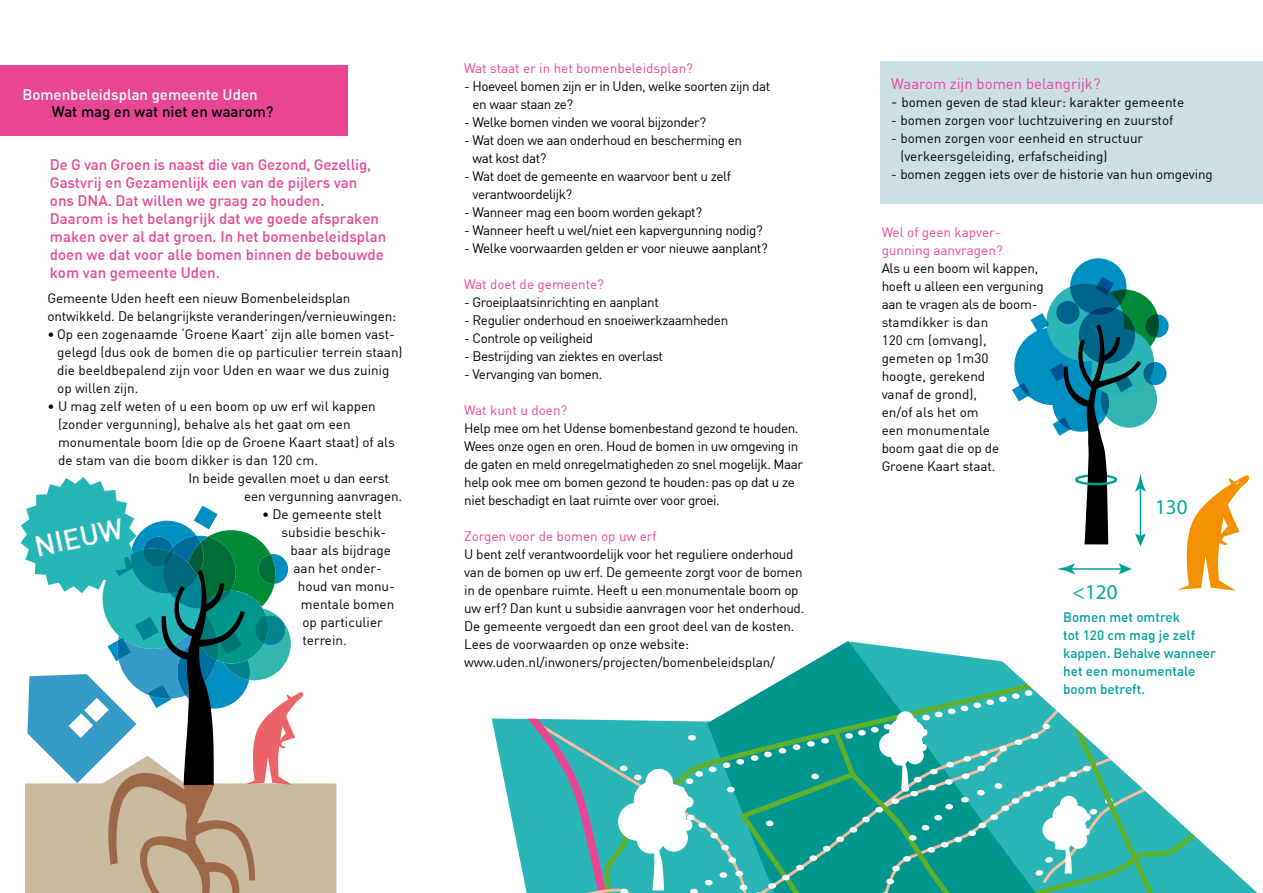
<style>
.page{position:relative;width:1263px;height:893px;background:#fff}
.page>*{position:absolute;margin:0;border:0;box-sizing:border-box;transform-origin:0 0}
.t1{font:500 28.35px "DIN";color:#fff}
.t2{font:21px "Myriad Pro";color:#00a99d}
.t3{font:500 15px/18px "DIN";color:#e84693}
.t4{font:500 15px "DIN";color:#fff}
.t5{font:15px "DIN";color:#e84693}
.t6{font:500 15px "DIN";color:#000}
.t7{font:13.5px/18px "DIN";letter-spacing:-.02em;color:#000}
.t8{font:13.5px/18px "DIN";color:#000}
.t9{font:13.5px/18px "DIN";color:#e84693}
.t10{font:500 13.5px/18px "DIN";color:#00a19a}
.s1{font-size:15px}
</style>
<div class="page">
<svg style="left:492px;top:719px;width:23px;height:116px"></svg>
<svg style="left:831px;top:641px;width:91px;height:10px"></svg>
<svg style="left:515px;top:651px;width:430px;height:242px"></svg>
<div style="left:485px;top:684px;width:91px;height:35px;background:#fff"></div>
<svg style="left:945px;top:654px;width:313px;height:239px"></svg>
<div style="left:0;top:66px;width:348px;height:70px;background:#e84693"></div>
<svg style="left:1177px;top:475px;width:73px;height:116px"></svg>
<div style="left:881px;top:61px;width:382px;height:142px;background:#cce0e3"></div>
<div style="left:1070px;top:258px;width:56px;height:57px;background:#008fc1;border-radius:50%"></div>
<div style="left:1145px;top:314px;width:23px;height:24px;background:#008fc1;border-radius:50%"></div>
<svg style="left:1012px;top:277px;width:154px;height:269px"></svg>
<hr style="left:1069px;top:568px;width:54px;height:2px;background:#00a099">
<svg style="left:1057px;top:564px;width:18px;height:10px"></svg>
<svg style="left:1119px;top:563px;width:13px;height:11px"></svg>
<svg style="left:21px;top:477px;width:315px;height:416px"></svg>
<p class="t4" style="left:22px;top:85px;width:237px">Bomenbeleidsplan gemeente Uden</p>
<p class="t6" style="left:52px;top:102px;width:223px">Wat mag en wat niet en waarom?</p>
<p class="t3" style="left:50px;top:155px;width:338px">De G van Groen is naast die van Gezond, Gezellig, Gastvrij en Gezamenlijk een van de pijlers van<br>ons DNA. Dat willen we graag zo houden.<br>Daarom is het belangrijk dat we goede afspraken maken over al dat groen. In het bomenbeleidsplan doen we dat voor alle bomen binnen de bebouwde kom van gemeente Uden.</p>
<p class="t7" style="left:47px;top:289px;width:350px">Gemeente Uden heeft een nieuw Bomenbeleidsplan ontwikkeld. De belangrijkste veranderingen/vernieuwingen:</p>
<p class="t8" style="left:57px;top:325px;width:347px;text-indent:-10px">• Op een zogenaamde ‘Groene Kaart’ zijn alle bomen vast&shy;gelegd (dus ook de bomen die op particulier terrein staan) die beeldbepalend zijn voor Uden en waar we dus zuinig op willen zijn.</p>
<p class="t8" style="left:47px;top:397px;width:330px">• U mag zelf weten of u een boom op uw erf wil kappen</p>
<p class="t8" style="left:58px;top:415px;width:294px">(zonder vergunning), behalve als het gaat om een</p>
<p class="t8" style="left:58px;top:433px;width:338px">monumentale boom (die op de Groene Kaart staat) of als</p>
<p class="t8" style="left:58px;top:451px;width:261px">de stam van die boom dikker is dan 120 cm.</p>
<p class="t7" style="left:188px;top:469px;width:202px">In beide gevallen moet u dan eerst</p>
<p class="t7" style="left:244px;top:487px;width:160px">een vergunning aanvragen.</p>
<p class="t8" style="left:262px;top:505px;width:121px">• De gemeente stelt</p>
<p class="t8" style="left:281px;top:523px;width:106px">subsidie beschik-</p>
<p class="t8" style="left:290px;top:541px;width:102px">baar als bijdrage</p>
<p class="t8" style="left:293px;top:559px;width:90px">aan het onder-</p>
<p class="t8" style="left:298px;top:577px;width:98px">houd van monu-</p>
<p class="t8" style="left:301px;top:595px;width:95px">mentale bomen</p>
<p class="t8" style="left:302px;top:613px;width:82px">op particulier</p>
<p class="t8" style="left:302px;top:631px;width:46px">terrein.</p>
<h1 class="t1" style="left:31px;top:529px;width:91px;rotate:-12deg">NIEUW</h1>
<p class="t9" style="left:464px;top:58px;width:230px">Wat staat er in het bomenbeleidsplan?</p>
<p class="t7" style="left:472px;top:76px;width:299px;text-indent:-8px">- Hoeveel bomen zijn er in Uden, welke soorten zijn dat en waar staan ze?</p>
<p class="t7" style="left:464px;top:112px;width:244px">- Welke bomen vinden we vooral bijzonder?</p>
<p class="t7" style="left:472px;top:130px;width:271px;text-indent:-8px">- Wat doen we aan onderhoud en bescherming en wat kost dat?</p>
<p class="t7" style="left:472px;top:166px;width:260px;text-indent:-8px">- Wat doet de gemeente en waarvoor bent u zelf verantwoordelijk?</p>
<p class="t7" style="left:464px;top:202px;width:239px">- Wanneer mag een boom worden gekapt?</p>
<p class="t7" style="left:464px;top:220px;width:300px">- Wanneer heeft u wel/niet een kapvergunning nodig?</p>
<p class="t7" style="left:464px;top:238px;width:305px">- Welke voorwaarden gelden er voor nieuwe aanplant?</p>
<p class="t9" style="left:464px;top:274px;width:141px">Wat doet de gemeente?</p>
<p class="t7" style="left:464px;top:292px;width:196px">- Groeiplaatsinrichting en aanplant</p>
<p class="t7" style="left:464px;top:310px;width:266px">- Regulier onderhoud en snoeiwerkzaamheden</p>
<p class="t7" style="left:464px;top:328px;width:130px">- Controle op veiligheid</p>
<p class="t7" style="left:464px;top:346px;width:200px">- Bestrijding van ziektes en overlast</p>
<p class="t7" style="left:464px;top:364px;width:140px">- Vervanging van bomen.</p>
<p class="t9" style="left:464px;top:400px;width:105px">Wat kunt u doen?</p>
<p class="t7" style="left:464px;top:418px;width:340px">Help mee om het Udense bomenbestand gezond te houden.<br>Wees onze ogen en oren. Houd de bomen in uw omgeving in de gaten en meld onregelmatigheden zo snel mogelijk. Maar help ook mee om bomen gezond te houden: pas op dat u ze niet beschadigt en laat ruimte over voor groei.</p>
<p class="t9" style="left:464px;top:526px;width:194px">Zorgen voor de bomen op uw erf</p>
<p class="t7" style="left:464px;top:544px;width:342px">U bent zelf verantwoordelijk voor het reguliere onderhoud van de bomen op uw erf. De gemeente zorgt voor de bomen in de openbare ruimte. Heeft u een monumentale boom op uw erf? Dan kunt u subsidie aanvragen voor het onderhoud.<br>De gemeente vergoedt dan een groot deel van de kosten.<br>Lees de voorwaarden op onze website: www.uden.nl/inwoners/projecten/bomenbeleidsplan/</p>
<p class="t5" style="left:891px;top:74px;width:211px">Waarom zijn bomen belangrijk?</p>
<p class="t8" style="left:891px;top:93px;width:294px"><span class="s1">-</span> bomen geven de stad kleur: karakter gemeente</p>
<p class="t8" style="left:891px;top:111px;width:284px">- bomen zorgen voor luchtzuivering en zuurstof</p>
<p class="t8" style="left:900px;top:129px;width:244px;text-indent:-9px">- bomen zorgen voor eenheid en structuur (verkeersgeleiding, erfafscheiding)</p>
<p class="t7" style="left:891px;top:165px;width:323px">- bomen zeggen iets over de historie van hun omgeving</p>
<p class="t9" style="left:882px;top:223px;width:123px">Wel of geen kapver&shy;gunning aanvragen?</p>
<p class="t7" style="left:882px;top:259px;width:164px">Als u een boom wil kappen, hoeft u alleen een verguning aan te vragen als de boom&shy;stamdikker is dan<br>120 cm (omvang),<br>gemeten op 1m30<br>hoogte, gerekend<br>vanaf de grond),<br>en/of als het om<br>een monumentale<br>boom gaat die op de<br>Groene Kaart staat.</p>
<h2 class="t2" style="left:1155px;top:494px;width:34px">130</h2>
<h2 class="t2" style="left:1072px;top:579px;width:46px">&lt;120</h2>
<p class="t10" style="left:1063px;top:608px;width:154px">Bomen met omtrek<br>tot 120 cm mag je zelf kappen. Behalve wanneer het een monumentale boom betreft.</p>
</div>
